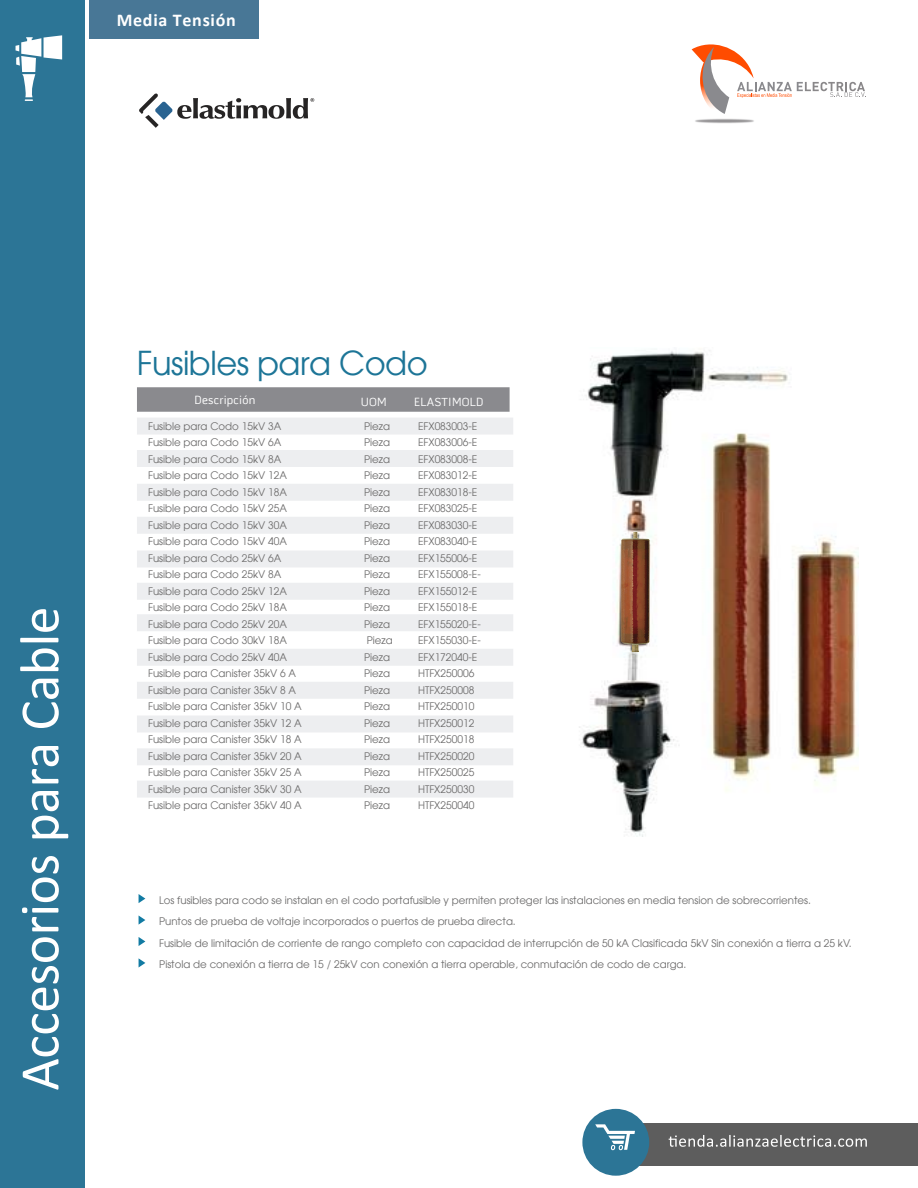
<style>
.page{position:relative;width:918px;height:1188px;background:#fff}
.page>*{position:absolute;margin:0;border:0;box-sizing:border-box;transform-origin:0 0}
.t1{font:33px "Atilla";letter-spacing:-.015em;color:#1d7597}
.t2{font:700 18px "Calibri";letter-spacing:.04em;color:#fff}
.t3{font:12px "Pill Gothic 600 mg";letter-spacing:.02em;color:#fff}
.t4{font:10.5px/21.5px "Atilla";color:#6d6c6c}
</style>
<div class="page">
<div style="left:137px;top:418px;width:376px;height:16px;background:#edeef0"></div>
<div style="left:137px;top:450px;width:376px;height:17px;background:#edeef0"></div>
<div style="left:137px;top:484px;width:376px;height:17px;background:#edeef0"></div>
<div style="left:137px;top:517px;width:376px;height:17px;background:#edeef0"></div>
<div style="left:137px;top:551px;width:376px;height:16px;background:#edeef0"></div>
<div style="left:137px;top:583px;width:376px;height:17px;background:#edeef0"></div>
<div style="left:137px;top:614px;width:376px;height:17px;background:#edeef0"></div>
<div style="left:137px;top:649px;width:376px;height:17px;background:#edeef0"></div>
<div style="left:137px;top:682px;width:376px;height:17px;background:#edeef0"></div>
<div style="left:137px;top:716px;width:376px;height:16px;background:#edeef0"></div>
<div style="left:137px;top:748px;width:376px;height:17px;background:#edeef0"></div>
<div style="left:137px;top:781px;width:376px;height:17px;background:#edeef0"></div>
<img style="left:579px;top:350px;width:280px;height:486px">
<img style="left:621px;top:532px;width:29px;height:120px">
<svg style="left:139px;top:894px;width:6px;height:9px"></svg>
<svg style="left:139px;top:916px;width:6px;height:9px"></svg>
<svg style="left:139px;top:937px;width:6px;height:9px"></svg>
<svg style="left:139px;top:958px;width:6px;height:9px"></svg>
<svg style="left:137px;top:387px;width:373px;height:25px;background:#8c8c90"></svg>
<svg style="left:139px;top:93px;width:175px;height:35px"></svg>
<div style="left:0;top:0;width:84px;height:1188px;background:#2c7596"></div>
<div style="left:89px;top:0;width:169px;height:38px;background:#487796"></div>
<div style="left:620px;top:1124px;width:298px;height:42px;background:#5d5d5d"></div>
<div style="left:582px;top:1109px;width:67px;height:67px;background:#2c7596;border-radius:50%"></div>
<svg style="left:595px;top:1124px;width:40px;height:26px"></svg>
<svg style="left:669px;top:1135px;width:198px;height:12px"></svg>
<svg style="left:23px;top:937px;width:36px;height:153px"></svg>
<svg style="left:22px;top:908px;width:37px;height:23px"></svg>
<svg style="left:32px;top:856px;width:27px;height:46px"></svg>
<svg style="left:32px;top:791px;width:36px;height:47px"></svg>
<svg style="left:32px;top:746px;width:27px;height:37px"></svg>
<svg style="left:22px;top:679px;width:37px;height:49px"></svg>
<svg style="left:20px;top:648px;width:39px;height:23px"></svg>
<svg style="left:20px;top:638px;width:39px;height:4px"></svg>
<svg style="left:32px;top:609px;width:27px;height:23px"></svg>
<svg style="left:16px;top:35px;width:46px;height:66px"></svg>
<svg style="left:692px;top:44px;width:174px;height:64px"></svg>
<img style="left:695px;top:108px;width:59px;height:16px">
<h2 class="t2" style="left:117px;top:8px;width:121px">Media Tensión</h2>
<h1 class="t1" style="left:137px;top:341px;width:292px">Fusibles para Codo</h1>
<p class="t3" style="left:195px;top:393px;width:62px">Descripción</p>
<p class="t3" style="left:361px;top:395px;width:28px">UOM</p>
<p class="t3" style="left:414px;top:395px;width:71px">ELASTIMOLD</p>
<p class="t4" style="left:148px;top:415px;width:135px">Fusible para Codo 15kV 3A</p>
<p class="t4" style="left:364px;top:415px;width:27px">Pieza</p>
<p class="t4" style="left:418px;top:415px;width:61px">EFX083003-E</p>
<p class="t4" style="left:148px;top:432px;width:135px">Fusible para Codo 15kV 6A</p>
<p class="t4" style="left:364px;top:432px;width:27px">Pieza</p>
<p class="t4" style="left:418px;top:432px;width:61px">EFX083006-E</p>
<p class="t4" style="left:148px;top:448px;width:135px">Fusible para Codo 15kV 8A</p>
<p class="t4" style="left:364px;top:448px;width:27px">Pieza</p>
<p class="t4" style="left:418px;top:448px;width:61px">EFX083008-E</p>
<p class="t4" style="left:148px;top:465px;width:140px">Fusible para Codo 15kV 12A</p>
<p class="t4" style="left:364px;top:465px;width:27px">Pieza</p>
<p class="t4" style="left:418px;top:465px;width:61px">EFX083012-E</p>
<p class="t4" style="left:148px;top:481px;width:140px">Fusible para Codo 15kV 18A</p>
<p class="t4" style="left:364px;top:481px;width:27px">Pieza</p>
<p class="t4" style="left:418px;top:481px;width:61px">EFX083018-E</p>
<p class="t4" style="left:148px;top:498px;width:140px">Fusible para Codo 15kV 25A</p>
<p class="t4" style="left:364px;top:498px;width:27px">Pieza</p>
<p class="t4" style="left:418px;top:498px;width:61px">EFX083025-E</p>
<p class="t4" style="left:148px;top:514px;width:140px">Fusible para Codo 15kV 30A</p>
<p class="t4" style="left:364px;top:514px;width:27px">Pieza</p>
<p class="t4" style="left:418px;top:514px;width:61px">EFX083030-E</p>
<p class="t4" style="left:148px;top:530px;width:140px">Fusible para Codo 15kV 40A</p>
<p class="t4" style="left:364px;top:530px;width:27px">Pieza</p>
<p class="t4" style="left:418px;top:530px;width:61px">EFX083040-E</p>
<p class="t4" style="left:148px;top:547px;width:135px">Fusible para Codo 25kV 6A</p>
<p class="t4" style="left:364px;top:547px;width:27px">Pieza</p>
<p class="t4" style="left:418px;top:547px;width:61px">EFX155006-E</p>
<p class="t4" style="left:148px;top:563px;width:135px">Fusible para Codo 25kV 8A</p>
<p class="t4" style="left:364px;top:563px;width:27px">Pieza</p>
<p class="t4" style="left:418px;top:563px;width:64px">EFX155008-E-</p>
<p class="t4" style="left:148px;top:580px;width:140px">Fusible para Codo 25kV 12A</p>
<p class="t4" style="left:364px;top:580px;width:27px">Pieza</p>
<p class="t4" style="left:418px;top:580px;width:61px">EFX155012-E</p>
<p class="t4" style="left:148px;top:596px;width:140px">Fusible para Codo 25kV 18A</p>
<p class="t4" style="left:364px;top:596px;width:27px">Pieza</p>
<p class="t4" style="left:418px;top:596px;width:61px">EFX155018-E</p>
<p class="t4" style="left:148px;top:613px;width:140px">Fusible para Codo 25kV 20A</p>
<p class="t4" style="left:364px;top:613px;width:27px">Pieza</p>
<p class="t4" style="left:418px;top:613px;width:64px">EFX155020-E-</p>
<p class="t4" style="left:148px;top:629px;width:140px">Fusible para Codo 30kV 18A</p>
<p class="t4" style="left:367px;top:629px;width:27px">Pieza</p>
<p class="t4" style="left:418px;top:629px;width:64px">EFX155030-E-</p>
<p class="t4" style="left:148px;top:646px;width:140px">Fusible para Codo 25kV 40A</p>
<p class="t4" style="left:364px;top:646px;width:27px">Pieza</p>
<p class="t4" style="left:418px;top:646px;width:61px">EFX172040-E</p>
<p class="t4" style="left:148px;top:662px;width:150px">Fusible para Canister 35kV 6 A</p>
<p class="t4" style="left:364px;top:662px;width:27px">Pieza</p>
<p class="t4" style="left:418px;top:662px;width:58px">HTFX250006</p>
<p class="t4" style="left:148px;top:679px;width:150px">Fusible para Canister 35kV 8 A</p>
<p class="t4" style="left:364px;top:679px;width:27px">Pieza</p>
<p class="t4" style="left:418px;top:679px;width:58px">HTFX250008</p>
<p class="t4" style="left:148px;top:695px;width:155px">Fusible para Canister 35kV 10 A</p>
<p class="t4" style="left:364px;top:695px;width:27px">Pieza</p>
<p class="t4" style="left:418px;top:695px;width:58px">HTFX250010</p>
<p class="t4" style="left:148px;top:712px;width:155px">Fusible para Canister 35kV 12 A</p>
<p class="t4" style="left:364px;top:712px;width:27px">Pieza</p>
<p class="t4" style="left:418px;top:712px;width:58px">HTFX250012</p>
<p class="t4" style="left:148px;top:728px;width:155px">Fusible para Canister 35kV 18 A</p>
<p class="t4" style="left:364px;top:728px;width:27px">Pieza</p>
<p class="t4" style="left:418px;top:728px;width:58px">HTFX250018</p>
<p class="t4" style="left:148px;top:745px;width:155px">Fusible para Canister 35kV 20 A</p>
<p class="t4" style="left:364px;top:745px;width:27px">Pieza</p>
<p class="t4" style="left:418px;top:745px;width:58px">HTFX250020</p>
<p class="t4" style="left:148px;top:761px;width:155px">Fusible para Canister 35kV 25 A</p>
<p class="t4" style="left:364px;top:761px;width:27px">Pieza</p>
<p class="t4" style="left:418px;top:761px;width:58px">HTFX250025</p>
<p class="t4" style="left:148px;top:778px;width:155px">Fusible para Canister 35kV 30 A</p>
<p class="t4" style="left:364px;top:778px;width:27px">Pieza</p>
<p class="t4" style="left:418px;top:778px;width:58px">HTFX250030</p>
<p class="t4" style="left:148px;top:794px;width:155px">Fusible para Canister 35kV 40 A</p>
<p class="t4" style="left:364px;top:794px;width:27px">Pieza</p>
<p class="t4" style="left:418px;top:794px;width:58px">HTFX250040</p>
<p class="t4" style="left:159px;top:889px;width:694px">Los fusibles para codo se instalan en el codo portafusible y permiten proteger las instalaciones en media tension de sobrecorrientes.<br>Puntos de prueba de voltaje incorporados o puertos de prueba directa.<br>Fusible de limitación de corriente de rango completo con capacidad de interrupción de 50 kA Clasificada 5kV Sin conexión a tierra a 25 kV.<br>Pistola de conexión a tierra de 15 / 25kV con conexión a tierra operable, conmutación de codo de carga.</p>
</div>
